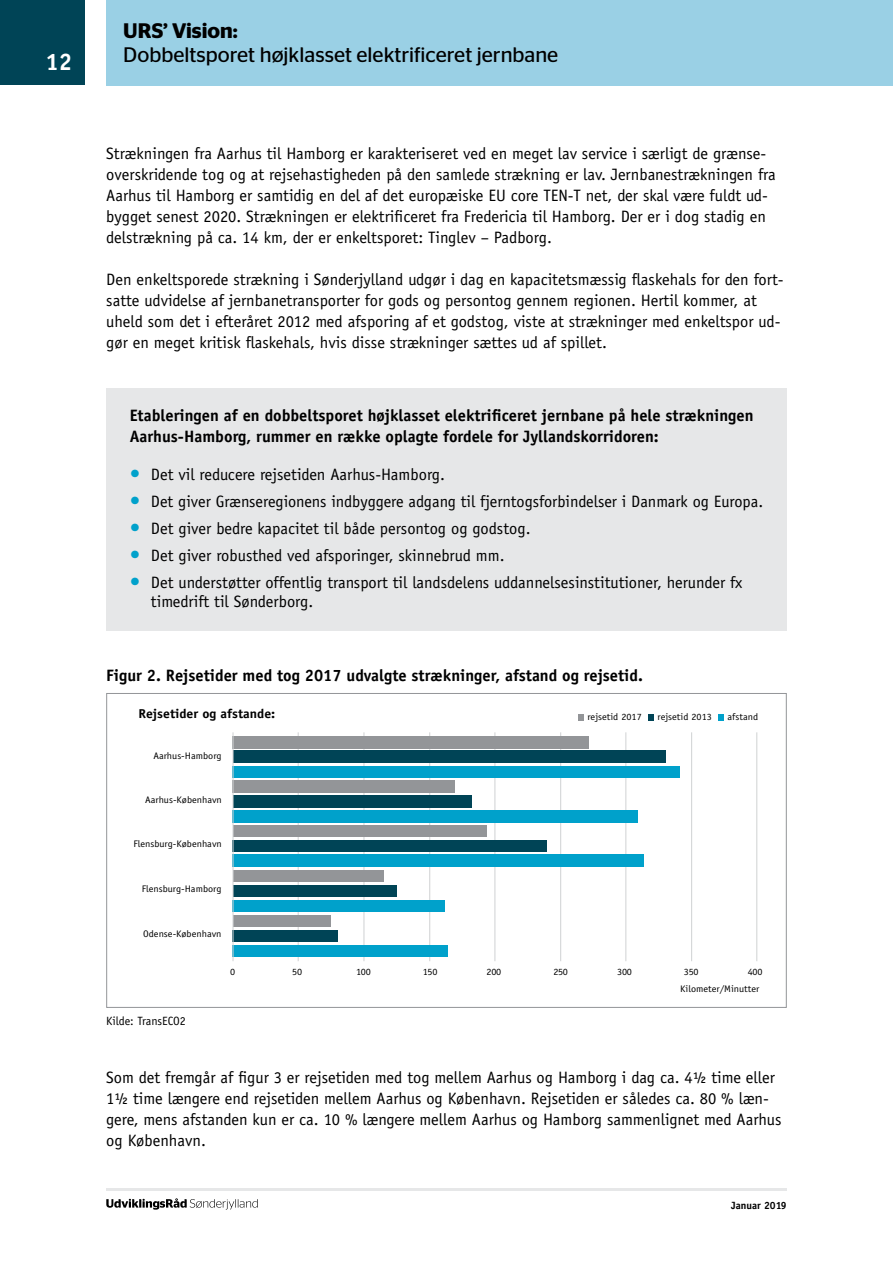
<style>
.page{position:relative;width:893px;height:1263px;background:#fff}
.page>*{position:absolute;margin:0;border:0;box-sizing:border-box;transform-origin:0 0}
.t1{font:700 24px "Officina Sans";color:#fff}
.t2{font:21px "Stag Sans";color:#000}
.t3{font:600 21px "Stag Sans";color:#000}
.t4{font:16.5px/21px "Officina Sans";color:#000}
.t5{font:700 16.5px/21px "Officina Sans";color:#000}
.t6{font:700 12.9px "Officina Sans";color:#000;scale:1.07 1}
.t7{font:12px "Officina Sans";color:#000}
.t8{font:700 10.5px "Officina Sans";color:#000}
.t9{font:9.6px "Officina Sans";color:#000;scale:1.07 1}
.s1{font-size:21px;color:#00a1cb}
</style>
<div class="page">
<div style="left:0;top:0;width:85px;height:85px;background:#004456"></div>
<svg style="left:106px;top:1198px;width:152px;height:12px"></svg>
<hr style="left:106px;top:1188px;width:681px;height:3px;background:#e6e7e8">
<hr style="left:298px;top:732px;width:1px;height:229px;background:#d1d3d4">
<hr style="left:364px;top:732px;width:1px;height:229px;background:#d1d3d4">
<hr style="left:429px;top:732px;width:1px;height:229px;background:#d1d3d4">
<hr style="left:495px;top:732px;width:1px;height:229px;background:#d1d3d4">
<hr style="left:560px;top:732px;width:1px;height:229px;background:#d1d3d4">
<hr style="left:625px;top:732px;width:1px;height:229px;background:#d1d3d4">
<hr style="left:691px;top:732px;width:1px;height:229px;background:#d1d3d4">
<hr style="left:756px;top:732px;width:1px;height:229px;background:#d1d3d4">
<div style="left:233px;top:810px;width:405px;height:12px;background:#00a1cb"></div>
<div style="left:233px;top:855px;width:411px;height:12px;background:#00a1cb"></div>
<div style="left:233px;top:900px;width:212px;height:12px;background:#00a1cb"></div>
<div style="left:233px;top:945px;width:215px;height:11px;background:#00a1cb"></div>
<div style="left:233px;top:795px;width:238px;height:12px;background:#004456"></div>
<div style="left:233px;top:840px;width:314px;height:12px;background:#004456"></div>
<div style="left:233px;top:885px;width:164px;height:12px;background:#004456"></div>
<div style="left:233px;top:930px;width:105px;height:11px;background:#004456"></div>
<div style="left:233px;top:766px;width:447px;height:12px;background:#00a1cb"></div>
<div style="left:233px;top:751px;width:433px;height:12px;background:#004456"></div>
<div style="left:233px;top:736px;width:356px;height:12px;background:#939598"></div>
<div style="left:233px;top:780px;width:222px;height:12px;background:#939598"></div>
<div style="left:233px;top:825px;width:254px;height:12px;background:#939598"></div>
<div style="left:233px;top:870px;width:150px;height:12px;background:#939598"></div>
<div style="left:233px;top:915px;width:97px;height:12px;background:#939598"></div>
<hr style="left:233px;top:732px;width:1px;height:229px;background:#d1d3d4">
<svg style="left:648px;top:714px;width:6px;height:6px"></svg>
<svg style="left:718px;top:714px;width:6px;height:6px"></svg>
<svg style="left:578px;top:714px;width:6px;height:6px"></svg>
<div style="left:106px;top:0;width:787px;height:85px;background:#9ad0e5"></div>
<div style="left:106px;top:388px;width:681px;height:243px;background:#e6e7e8"></div>
<h1 class="t1" style="left:46px;top:47px;width:28px">12</h1>
<p class="t3" style="left:123px;top:19px;width:116px">URS’ Vision:</p>
<p class="t2" style="left:123px;top:43px;width:436px">Dobbeltsporet højklasset elektrificeret jernbane</p>
<p class="t4" style="left:106px;top:143px;width:671px">Strækningen fra Aarhus til Hamborg er karakteriseret ved en meget lav service i særligt de grænse&shy;overskridende tog og at rejsehastigheden på den samlede strækning er lav. Jernbanestrækningen fra Aarhus til Hamborg er samtidig en del af det europæiske EU core TEN-T net, der skal være fuldt ud&shy;bygget senest 2020. Strækningen er elektrificeret fra Fredericia til Hamborg. Der er i dog stadig en delstrækning på ca. 14 km, der er enkeltsporet: Tinglev – Padborg.</p>
<p class="t4" style="left:106px;top:269px;width:679px">Den enkeltsporede strækning i Sønderjylland udgør i dag en kapacitetsmæssig flaskehals for den fort&shy;satte udvidelse af jernbanetransporter for gods og persontog gennem regionen. Hertil kommer, at uheld som det i efteråret 2012 med afsporing af et godstog, viste at strækninger med enkeltspor ud&shy;gør en meget kritisk flaskehals, hvis disse strækninger sættes ud af spillet.</p>
<p class="t5" style="left:130px;top:405px;width:625px">Etableringen af en dobbeltsporet højklasset elektrificeret jernbane på hele strækningen<br>Aarhus-Hamborg, rummer en række oplagte fordele for Jyllandskorridoren:</p>
<p class="t4" style="left:130px;top:463px;width:317px"><span class="s1">•</span> Det vil reducere rejsetiden Aarhus-Hamborg.</p>
<p class="t4" style="left:130px;top:490px;width:635px"><span class="s1">•</span> Det giver Grænseregionens indbyggere adgang til fjerntogsforbindelser i Danmark og Europa.</p>
<p class="t4" style="left:130px;top:517px;width:402px"><span class="s1">•</span> Det giver bedre kapacitet til både persontog og godstog.</p>
<p class="t4" style="left:130px;top:544px;width:376px"><span class="s1">•</span> Det giver robusthed ved afsporinger, skinnebrud mm.</p>
<p class="t4" style="left:151px;top:572px;width:593px;line-height:19.5px;text-indent:-21px"><span class="s1">•</span> Det understøtter offentlig transport til landsdelens uddannelsesinstitutioner, herunder fx timedrift til Sønderborg.</p>
<p class="t5" style="left:106px;top:664px;width:538px">Figur 2. Rejsetider med tog 2017 udvalgte strækninger, afstand og rejsetid.</p>
<p class="t6" style="left:138px;top:706px;width:130px">Rejsetider og afstande:</p>
<p class="t9" style="left:587px;top:711px;width:52px">rejsetid 2017</p>
<p class="t9" style="left:657px;top:711px;width:52px">rejsetid 2013</p>
<p class="t9" style="left:727px;top:711px;width:30px">afstand</p>
<p class="t9" style="left:153px;top:750px;width:65px">Aarhus-Hamborg</p>
<p class="t9" style="left:145px;top:794px;width:73px">Aarhus-København</p>
<p class="t9" style="left:133px;top:838px;width:84px">Flensburg-København</p>
<p class="t9" style="left:142px;top:883px;width:76px">Flensburg-Hamborg</p>
<p class="t9" style="left:143px;top:928px;width:75px">Odense-København</p>
<p class="t7" style="left:106px;top:1013px;width:81px">Kilde: TransECO2</p>
<p class="t9" style="left:230px;top:966px;width:6px">0</p>
<p class="t9" style="left:292px;top:966px;width:11px">50</p>
<p class="t9" style="left:356px;top:966px;width:15px">100</p>
<p class="t9" style="left:423px;top:966px;width:15px">150</p>
<p class="t9" style="left:487px;top:966px;width:15px">200</p>
<p class="t9" style="left:553px;top:966px;width:15px">250</p>
<p class="t9" style="left:617px;top:966px;width:15px">300</p>
<p class="t9" style="left:684px;top:966px;width:15px">350</p>
<p class="t9" style="left:748px;top:966px;width:15px">400</p>
<p class="t9" style="left:680px;top:983px;width:75px">Kilometer/Minutter</p>
<p class="t4" style="left:106px;top:1067px;width:677px">Som det fremgår af figur 3 er rejsetiden med tog mellem Aarhus og Hamborg i dag ca. 4½ time eller 1½ time længere end rejsetiden mellem Aarhus og København. Rejsetiden er således ca. 80 % læn&shy;gere, mens afstanden kun er ca. 10 % længere mellem Aarhus og Hamborg sammenlignet med Aarhus og København.</p>
<p class="t8" style="left:731px;top:1199px;width:57px">Januar 2019</p>
</div>
